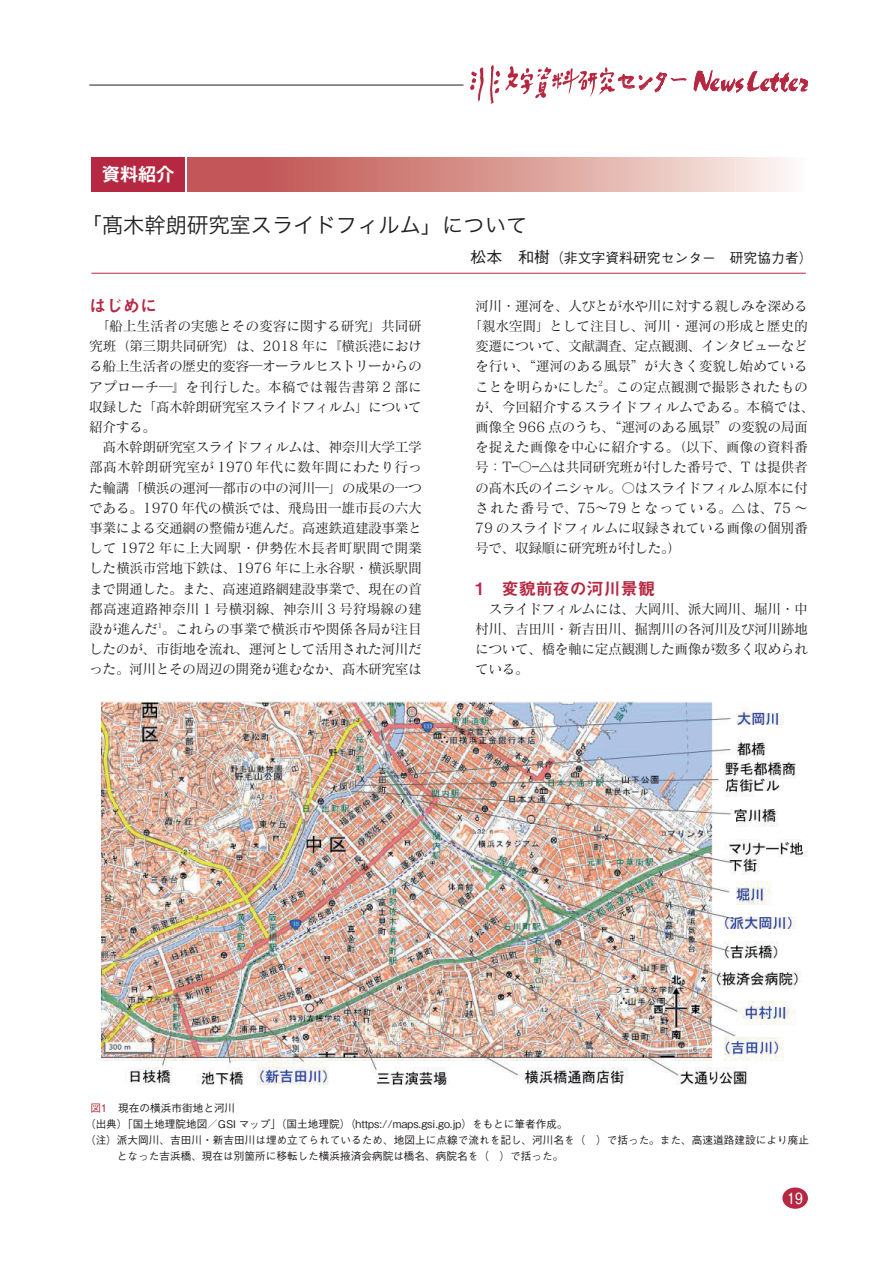
<style>
.page{position:relative;width:893px;height:1263px;background:#fff}
.page>*{position:absolute;margin:0;border:0;box-sizing:border-box;transform-origin:0 0}
.t1{font:25.5px "aoyagireisyosimo 2";color:#b62841;scale:.9 1}
.t2{font:21.3px "Hira Kaku Pro W3";color:#231f20}
.t3{font:700 18px "Gothic MB101 Pr 6 De";color:#fff}
.t4{font:16.95px "Midashi Go Pr 6 MB31";color:#b62841}
.t5{font:500 15.45px "Gothic BBB Pr 6";color:#fff}
.t6{font:13.8px/20.2px "Matisse Pro M";letter-spacing:-.035em;color:#231f20}
.t7{font:13.8px "Matisse Pro M";letter-spacing:-.015em;color:#231f20}
.t8{font:13.8px "Matisse Pro M";letter-spacing:-.01em;color:#231f20}
.t9{font:13.8px "Matisse Pro M";letter-spacing:.095em;color:#231f20}
.t10{font:500 13.8px "Gothic BBB Pr 6";color:#231f20}
.t11{font:500 10.65px "Gothic BBB Pr 6";color:#231f20}
.s1{font-size:15.9px}
.s2{color:#b62841}
</style>
<div class="page">
<hr style="left:89px;top:85px;width:374px;height:1px;background:#231f20">
<div style="left:782px;top:1187px;width:26px;height:22px;background:#b62841;border-radius:50%"></div>
<img style="left:471px;top:65px;width:144px;height:39px">
<svg style="left:617px;top:72px;width:70px;height:21px"></svg>
<svg style="left:694px;top:70px;width:114px;height:23px"></svg>
<img style="left:101px;top:701px;width:707px;height:384px">
<hr style="left:91px;top:273px;width:715px;height:1px;background:#b62841">
<div style="left:91px;top:157px;width:94px;height:34px;background:#b62841"></div>
<svg style="left:188px;top:157px;width:599px;height:34px;background:#d89893"></svg>
<h1 class="t1" style="left:616px;top:68px;width:73px">センター</h1>
<h3 class="t3" style="left:102px;top:159px;width:74px">資料紹介</h3>
<h2 class="t2" style="left:81px;top:206px;width:448px">「髙木幹朗研究室スライドフィルム」について</h2>
<p class="t10" style="left:470px;top:247px;width:344px"><span class="s1">松本　和樹</span>（非文字資料研究センター　研究協力者）</p>
<p class="t4" style="left:89px;top:292px;width:70px">はじめに</p>
<p class="t6" style="left:89px;top:315px;width:334px">　「船上生活者の実態とその変容に関する研究」共同研究班（第三期共同研究）は、2018 年に『横浜港における船上生活者の歴史的変容―オーラルヒストリーからのアプローチ―』を刊行した。本稿では報告書第 2 部に収録した「髙木幹朗研究室スライドフィルム」について紹介する。<br>　髙木幹朗研究室スライドフィルムは、神奈川大学工学部髙木幹朗研究室が 1970 年代に数年間にわたり行った輪講「横浜の運河―都市の中の河川―」の成果の一つである。1970 年代の横浜では、飛鳥田一雄市長の六大事業による交通網の整備が進んだ。高速鉄道建設事業として 1972 年に上大岡駅・伊勢佐木長者町駅間で開業した横浜市営地下鉄は、1976 年に上永谷駅・横浜駅間まで開通した。また、高速道路網建設事業で、現在の首都高速道路神奈川 1 号横羽線、神奈川 3 号狩場線の建設が進んだ<sup>1</sup>。これらの事業で横浜市や関係各局が注目したのが、市街地を流れ、運河として活用された河川だった。河川とその周辺の開発が進むなか、髙木研究室は</p>
<p class="t6" style="left:475px;top:295px;width:334px">河川・運河を、人びとが水や川に対する親しみを深める</p>
<p class="t7" style="left:468px;top:317px;width:341px">「親水空間」として注目し、河川・運河の形成と歴史的</p>
<p class="t6" style="left:475px;top:335px;width:334px">変遷について、文献調査、定点観測、インタビューなど</p>
<p class="t7" style="left:475px;top:358px;width:334px">を行い、“運河のある風景”が大きく変貌し始めている</p>
<p class="t8" style="left:475px;top:378px;width:334px">ことを明らかにした<sup>2</sup>。この定点観測で撮影されたもの</p>
<p class="t7" style="left:475px;top:398px;width:341px">が、今回紹介するスライドフィルムである。本稿では、</p>
<p class="t6" style="left:475px;top:416px;width:334px">画像全 966 点のうち、“運河のある風景”の変貌の局面</p>
<p class="t7" style="left:475px;top:438px;width:334px">を捉えた画像を中心に紹介する。（以下、画像の資料番</p>
<p class="t6" style="left:475px;top:457px;width:334px">号：T―〇―△は共同研究班が付した番号で、T は提供者</p>
<p class="t6" style="left:475px;top:477px;width:334px">の髙木氏のイニシャル。〇はスライドフィルム原本に付</p>
<p class="t9" style="left:475px;top:499px;width:334px">された番号で、75～79 となっている。△は、75 ～</p>
<p class="t6" style="left:475px;top:517px;width:334px">79 のスライドフィルムに収録されている画像の個別番</p>
<p class="t6" style="left:475px;top:537px;width:208px">号で、収録順に研究班が付した。）</p>
<p class="t4" style="left:475px;top:575px;width:181px">1　変貌前夜の河川景観</p>
<p class="t6" style="left:475px;top:598px;width:334px;text-align:justify">　スライドフィルムには、大岡川、派大岡川、堀川・中村川、吉田川・新吉田川、掘割川の各河川及び河川跡地について、橋を軸に定点観測した画像が数多く収められている。</p>
<p class="t11" style="left:90px;top:1099px;width:146px"><span class="s2">図1　</span>現在の横浜市街地と河川</p>
<p class="t11" style="left:85px;top:1115px;width:484px">（出典）「国土地理院地図／GSI マップ」（国土地理院）（https://maps.gsi.go.jp）をもとに筆者作成。</p>
<p class="t11" style="left:85px;top:1131px;width:725px">（注）派大岡川、吉田川・新吉田川は埋め立てられているため、地図上に点線で流れを記し、河川名を（　）で括った。また、高速道路建設により廃止</p>
<p class="t11" style="left:117px;top:1147px;width:448px">となった吉浜橋、現在は別箇所に移転した横浜掖済会病院は橋名、病院名を（　）で括った。</p>
<p class="t5" style="left:787px;top:1186px;width:17px">19</p>
</div>
